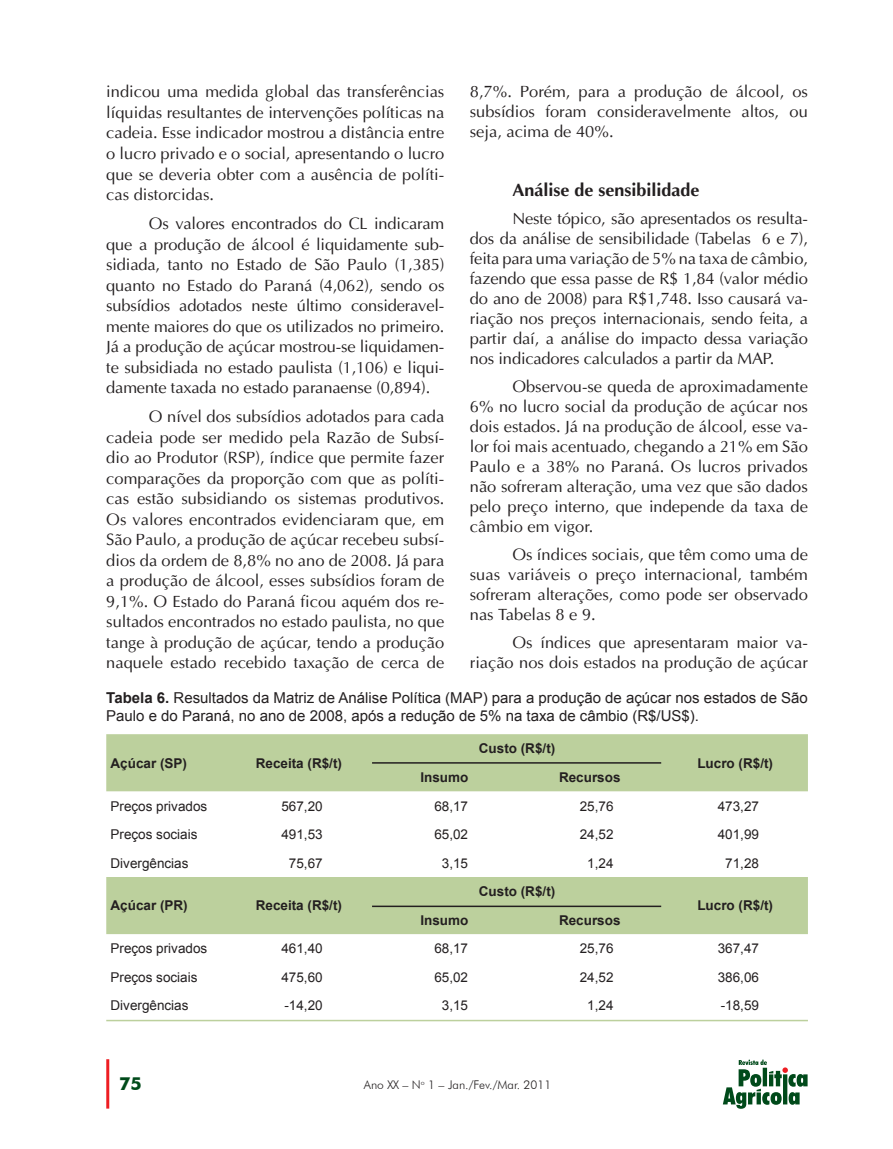
<style>
.page{position:relative;width:893px;height:1149px;background:#fff}
.page>*{position:absolute;margin:0;border:0;box-sizing:border-box;transform-origin:0 0}
.t1{font:700 18px "Ottawa";color:#231f20}
.t2{font:700 18px "Futura BT";color:#004a1a}
.t3{font:16.5px/20.5px "Ottawa Plain";color:#231f20;text-align:justify}
.t4{font:15px/18px "Arial";color:#231f20}
.t5{font:13.5px "Arial";color:#231f20}
.t6{font:700 13.5px "Arial";color:#231f20}
.t7{font:300 12px "Futura BT";color:#231f20}
.s1{font-weight:700}
</style>
<div class="page">
<hr style="left:106px;top:1058px;width:3px;height:50px;background:#ee1d23">
<svg style="left:723px;top:1059px;width:85px;height:49px"></svg>
<svg style="left:106px;top:734px;width:702px;height:199px;fill:#bcd09d"></svg>
<hr style="left:106px;top:1019px;width:702px;height:1px;background:#bcd09d">
<hr style="left:372px;top:762px;width:289px;height:1px;background:#231f20">
<hr style="left:372px;top:905px;width:289px;height:1px;background:#231f20">
<p class="t3" style="left:470px;top:82px;width:340px;line-height:20px">8,7%. Porém, para a produção de álcool, os subsídios foram consideravelmente altos, ou seja, acima de 40%.</p>
<p class="t3" style="left:106px;top:82px;width:340px">indicou uma medida global das transferências líquidas resultantes de intervenções políticas na cadeia. Esse indicador mostrou a distância entre o lucro privado e o social, apresentando o lucro que se deveria obter com a ausência de políti&shy;cas distorcidas.</p>
<p class="t3" style="left:106px;top:213px;width:340px;text-indent:43px">Os valores encontrados do CL indicaram que a produção de álcool é liquidamente sub&shy;sidiada, tanto no Estado de São Paulo (1,385) quanto no Estado do Paraná (4,062), sendo os subsídios adotados neste último consideravel&shy;mente maiores do que os utilizados no primeiro.<br>Já a produção de açúcar mostrou-se liquidamen&shy;te subsidiada no estado paulista (1,106) e liqui&shy;damente taxada no estado paranaense (0,894).</p>
<p class="t3" style="left:106px;top:406px;width:340px;text-indent:43px">O nível dos subsídios adotados para cada cadeia pode ser medido pela Razão de Subsí&shy;dio ao Produtor (RSP), índice que permite fazer comparações da proporção com que as políti&shy;cas estão subsidiando os sistemas produtivos.<br>Os valores encontrados evidenciaram que, em São Paulo, a produção de açúcar recebeu subsí&shy;dios da ordem de 8,8% no ano de 2008. Já para a produção de álcool, esses subsídios foram de 9,1%. O Estado do Paraná ficou aquém dos re&shy;sultados encontrados no estado paulista, no que tange à produção de açúcar, tendo a produção naquele estado recebido taxação de cerca de</p>
<p class="t1" style="left:512px;top:179px;width:189px">Análise de sensibilidade</p>
<p class="t3" style="left:470px;top:209px;width:340px;line-height:20px;text-indent:43px">Neste tópico, são apresentados os resulta&shy;dos da análise de sensibilidade (Tabelas 6 e 7), feita para uma variação de 5% na taxa de câmbio, fazendo que essa passe de R$ 1,84 (valor médio do ano de 2008) para R$1,748. Isso causará va&shy;riação nos preços internacionais, sendo feita, a partir daí, a análise do impacto dessa variação nos indicadores calculados a partir da MAP.</p>
<p class="t3" style="left:470px;top:377px;width:340px;line-height:20px;text-indent:43px">Observou-se queda de aproximadamente 6% no lucro social da produção de açúcar nos dois estados. Já na produção de álcool, esse va&shy;lor foi mais acentuado, chegando a 21% em São Paulo e a 38% no Paraná. Os lucros privados não sofreram alteração, uma vez que são dados pelo preço interno, que independe da taxa de câmbio em vigor.</p>
<p class="t3" style="left:470px;top:544px;width:340px;line-height:20px;text-indent:43px">Os índices sociais, que têm como uma de suas variáveis o preço internacional, também sofreram alterações, como pode ser observado nas Tabelas 8 e 9.</p>
<p class="t3" style="left:470px;top:632px;width:340px;line-height:20px;text-align:right">Os índices que apresentaram maior va&shy;riação nos dois estados na produção de açúcar</p>
<p class="t4" style="left:106px;top:688px;width:703px"><span class="s1">Tabela 6.</span> Resultados da Matriz de Análise Política (MAP) para a produção de açúcar nos estados de São<br>Paulo e do Paraná, no ano de 2008, após a redução de 5% na taxa de câmbio (R$/US$).</p>
<p class="t6" style="left:111px;top:753px;width:78px">Açúcar (SP)</p>
<p class="t6" style="left:256px;top:753px;width:88px">Receita (R$/t)</p>
<p class="t6" style="left:479px;top:739px;width:78px">Custo (R$/t)</p>
<p class="t6" style="left:697px;top:753px;width:77px">Lucro (R$/t)</p>
<p class="t6" style="left:420px;top:768px;width:50px">Insumo</p>
<p class="t6" style="left:559px;top:768px;width:63px">Recursos</p>
<p class="t5" style="left:111px;top:796px;width:98px">Preços privados</p>
<p class="t5" style="left:281px;top:796px;width:43px">567,20</p>
<p class="t5" style="left:434px;top:796px;width:35px">68,17</p>
<p class="t5" style="left:580px;top:796px;width:35px">25,76</p>
<p class="t5" style="left:718px;top:796px;width:43px">473,27</p>
<p class="t5" style="left:111px;top:825px;width:89px">Preços sociais</p>
<p class="t5" style="left:281px;top:825px;width:43px">491,53</p>
<p class="t5" style="left:434px;top:825px;width:35px">65,02</p>
<p class="t5" style="left:580px;top:825px;width:35px">24,52</p>
<p class="t5" style="left:718px;top:825px;width:43px">401,99</p>
<p class="t5" style="left:111px;top:853px;width:80px">Divergências</p>
<p class="t5" style="left:289px;top:853px;width:35px">75,67</p>
<p class="t5" style="left:442px;top:853px;width:28px">3,15</p>
<p class="t5" style="left:587px;top:853px;width:28px">1,24</p>
<p class="t5" style="left:725px;top:853px;width:35px">71,28</p>
<p class="t6" style="left:111px;top:896px;width:79px">Açúcar (PR)</p>
<p class="t6" style="left:256px;top:896px;width:88px">Receita (R$/t)</p>
<p class="t6" style="left:479px;top:882px;width:78px">Custo (R$/t)</p>
<p class="t6" style="left:697px;top:896px;width:77px">Lucro (R$/t)</p>
<p class="t6" style="left:420px;top:910px;width:50px">Insumo</p>
<p class="t6" style="left:559px;top:910px;width:63px">Recursos</p>
<p class="t5" style="left:111px;top:939px;width:98px">Preços privados</p>
<p class="t5" style="left:281px;top:939px;width:43px">461,40</p>
<p class="t5" style="left:434px;top:939px;width:35px">68,17</p>
<p class="t5" style="left:580px;top:939px;width:35px">25,76</p>
<p class="t5" style="left:718px;top:939px;width:43px">367,47</p>
<p class="t5" style="left:111px;top:967px;width:89px">Preços sociais</p>
<p class="t5" style="left:281px;top:967px;width:43px">475,60</p>
<p class="t5" style="left:434px;top:967px;width:35px">65,02</p>
<p class="t5" style="left:580px;top:967px;width:35px">24,52</p>
<p class="t5" style="left:718px;top:967px;width:43px">386,06</p>
<p class="t5" style="left:111px;top:996px;width:80px">Divergências</p>
<p class="t5" style="left:284px;top:996px;width:40px">-14,20</p>
<p class="t5" style="left:442px;top:996px;width:28px">3,15</p>
<p class="t5" style="left:587px;top:996px;width:28px">1,24</p>
<p class="t5" style="left:721px;top:996px;width:40px">-18,59</p>
<p class="t2" style="left:119px;top:1072px;width:24px">75</p>
<p class="t7" style="left:364px;top:1077px;width:189px">Ano XX – N<sup>o</sup> 1 – Jan./Fev./Mar. 2011</p>
</div>
